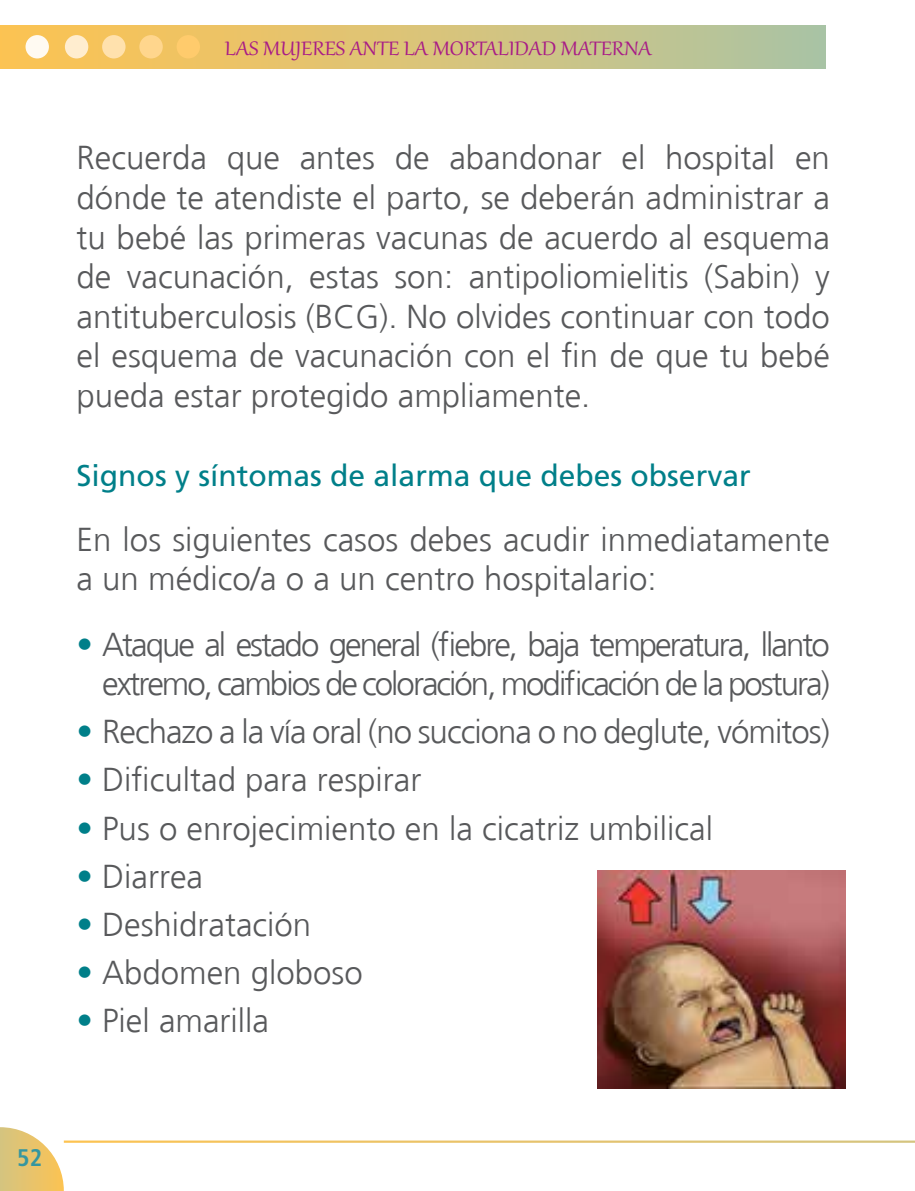
<style>
.page{position:relative;width:915px;height:1191px;background:#fff}
.page>*{position:absolute;margin:0;border:0;box-sizing:border-box;transform-origin:0 0}
.t1{font:300 33px/39.6px "Frutiger";color:#58595b;text-align:justify}
.t2{font:300 33px/39.6px "Frutiger";letter-spacing:-.06em;color:#58595b;text-align:right}
.t3{font:300 33px "Frutiger";letter-spacing:-.03em;color:#58595b}
.t4{font:30px "Frutiger";color:#007f89}
.t5{font:24px "Gabriola";color:#a81b87;scale:1.11 1}
.t6{font:700 condensed 24px "Frutiger";color:#3596a0}
.s1{color:#007f89}
</style>
<div class="page">
<svg style="left:0;top:1127px;width:64px;height:64px"></svg>
<div style="left:0;top:26px;width:825px;height:42px;background:linear-gradient(to right,#ffc351,#aec4a3)"></div>
<div style="left:26px;top:35px;width:23px;height:23px;background:#fffaf2;border-radius:50%"></div>
<div style="left:65px;top:35px;width:23px;height:23px;background:#ffedcf;border-radius:50%"></div>
<div style="left:102px;top:35px;width:23px;height:23px;background:#ffe1ad;border-radius:50%"></div>
<div style="left:139px;top:35px;width:24px;height:23px;background:#ffd68d;border-radius:50%"></div>
<div style="left:176px;top:35px;width:24px;height:23px;background:#ffcb6c;border-radius:50%"></div>
<img style="left:597px;top:870px;width:247px;height:219px">
<p class="t5" style="left:225px;top:32px;width:386px">LAS MUJERES ANTE LA MORTALIDAD MATERNA</p>
<p class="t1" style="left:77px;top:139px;width:754px">Recuerda que antes de abandonar el hospital en dónde te atendiste el parto, se deberán administrar a tu bebé las primeras vacunas de acuerdo al esquema de vacunación, estas son: antipoliomielitis (Sabin) y antituberculosis (BCG). No olvides continuar con todo el esquema de vacunación con el fin de que tu bebé pueda estar protegido ampliamente.</p>
<p class="t4" style="left:77px;top:457px;width:675px">Signos y síntomas de alarma que debes observar</p>
<p class="t1" style="left:77px;top:520px;width:754px">En los siguientes casos debes acudir inmediatamente a un médico/a o a un centro hospitalario:</p>
<p class="t2" style="left:77px;top:625px;width:754px"><span class="s1">•</span> Ataque al estado general (fiebre, baja temperatura, llanto extremo, cambios de coloración, modificación de la postura)</p>
<p class="t3" style="left:77px;top:713px;width:754px"><span class="s1">•</span> Rechazo a la vía oral (no succiona o no deglute, vómitos)</p>
<p class="t1" style="left:77px;top:760px;width:346px"><span class="s1">•</span> Dificultad para respirar</p>
<p class="t1" style="left:77px;top:808px;width:637px"><span class="s1">•</span> Pus o enrojecimiento en la cicatriz umbilical</p>
<p class="t1" style="left:77px;top:857px;width:128px"><span class="s1">•</span> Diarrea</p>
<p class="t1" style="left:77px;top:905px;width:236px"><span class="s1">•</span> Deshidratación</p>
<p class="t1" style="left:77px;top:953px;width:287px"><span class="s1">•</span> Abdomen globoso</p>
<p class="t1" style="left:77px;top:1001px;width:194px"><span class="s1">•</span> Piel amarilla</p>
<p class="t6" style="left:17px;top:1143px;width:26px">52</p>
</div>
